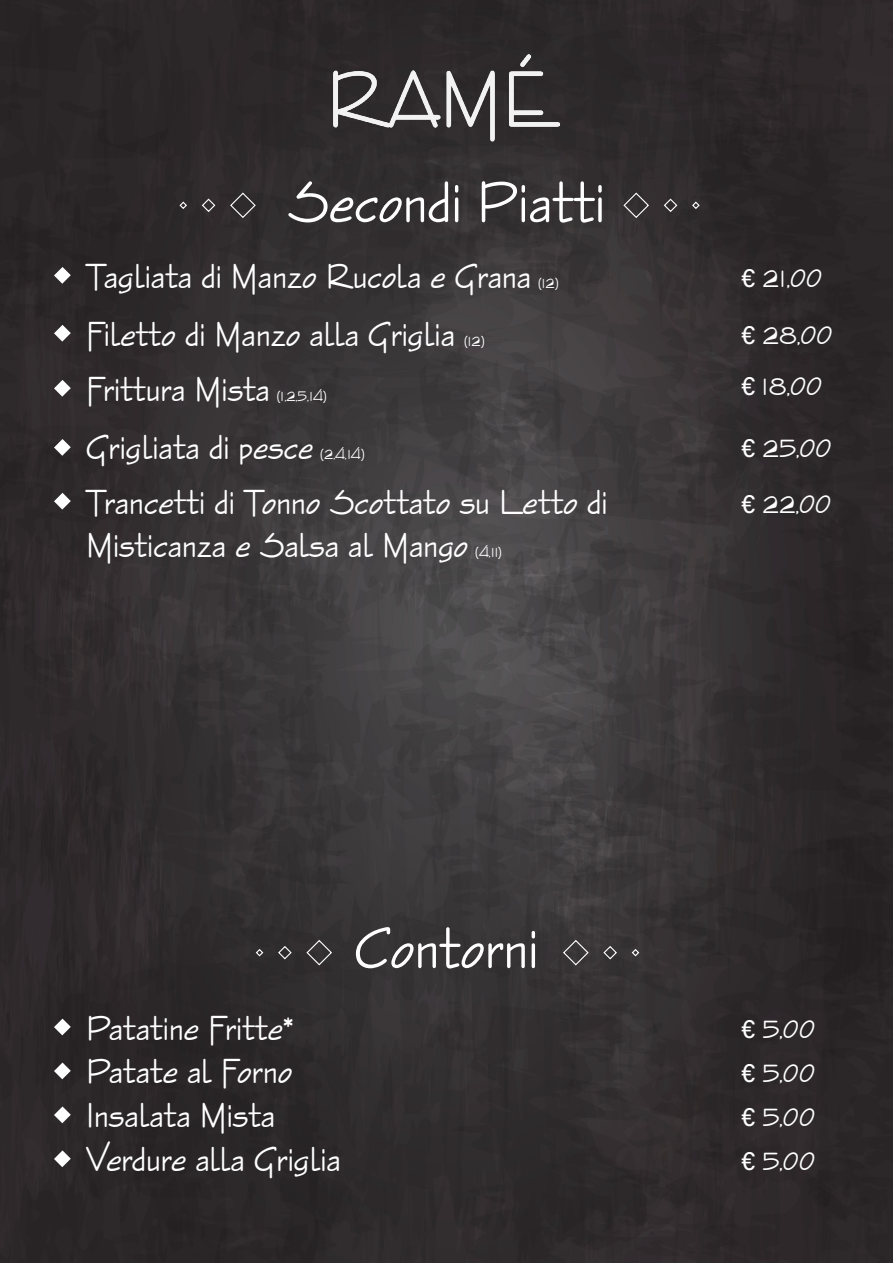
<style>
.page{position:relative;width:893px;height:1263px;background:#fff}
.page>*{position:absolute;margin:0;border:0;box-sizing:border-box;transform-origin:0 0}
.t1{font:60px "Enviro";color:#fff}
.t2{font:36px/43.2px "Enviro";color:#fff}
.t3{font:27px "Enviro";color:#fff}
.t4{font:15px "Enviro";letter-spacing:.04em;color:#fff}
.s1{font-family:"Acumin Variable Concept"}
</style>
<div class="page">
<img style="left:0;top:0;width:893px;height:1263px">
<img style="left:333px;top:54px;width:226px;height:105px">
<svg style="left:54px;top:267px;width:17px;height:17px"></svg>
<svg style="left:54px;top:325px;width:17px;height:17px"></svg>
<svg style="left:54px;top:380px;width:17px;height:17px"></svg>
<svg style="left:54px;top:439px;width:17px;height:17px"></svg>
<svg style="left:54px;top:493px;width:17px;height:17px"></svg>
<svg style="left:54px;top:1018px;width:17px;height:17px"></svg>
<svg style="left:54px;top:1062px;width:17px;height:17px"></svg>
<svg style="left:54px;top:1106px;width:17px;height:17px"></svg>
<svg style="left:54px;top:1150px;width:17px;height:17px"></svg>
<svg style="left:229px;top:192px;width:28px;height:27px"></svg>
<svg style="left:201px;top:198px;width:15px;height:15px"></svg>
<svg style="left:179px;top:201px;width:9px;height:9px"></svg>
<svg style="left:623px;top:192px;width:27px;height:27px"></svg>
<svg style="left:663px;top:198px;width:15px;height:15px"></svg>
<svg style="left:691px;top:201px;width:9px;height:9px"></svg>
<svg style="left:306px;top:939px;width:27px;height:27px"></svg>
<svg style="left:277px;top:945px;width:15px;height:15px"></svg>
<svg style="left:255px;top:948px;width:9px;height:9px"></svg>
<svg style="left:562px;top:939px;width:27px;height:27px"></svg>
<svg style="left:603px;top:945px;width:15px;height:15px"></svg>
<svg style="left:631px;top:948px;width:9px;height:9px"></svg>
<p class="t1" style="left:288px;top:170px;width:319px">Secondi Piatti</p>
<p class="t2" style="left:86px;top:255px;width:447px">Tagliata di Manzo Rucola e Grana</p>
<p class="t4" style="left:538px;top:275px;width:22px">(12)</p>
<p class="t3" style="left:741px;top:264px;width:83px"><span class="s1">€</span> 21,00</p>
<p class="t2" style="left:86px;top:313px;width:371px">Filetto di Manzo alla Griglia</p>
<p class="t4" style="left:464px;top:333px;width:22px">(12)</p>
<p class="t3" style="left:741px;top:320px;width:93px"><span class="s1">€</span> 28,00</p>
<p class="t2" style="left:86px;top:368px;width:185px">Frittura Mista</p>
<p class="t4" style="left:277px;top:388px;width:51px">(1,2,5,14)</p>
<p class="t3" style="left:741px;top:372px;width:82px"><span class="s1">€</span> 18,00</p>
<p class="t2" style="left:86px;top:426px;width:229px">Grigliata di pesce</p>
<p class="t4" style="left:320px;top:446px;width:46px">(2,4,14)</p>
<p class="t3" style="left:741px;top:433px;width:92px"><span class="s1">€</span> 25,00</p>
<p class="t2" style="left:86px;top:481px;width:523px">Trancetti di Tonno Scottato su Letto di<br>Misticanza e Salsa al Mango</p>
<p class="t3" style="left:741px;top:490px;width:91px"><span class="s1">€</span> 22,00</p>
<p class="t4" style="left:475px;top:544px;width:28px">(4,11)</p>
<p class="t1" style="left:355px;top:915px;width:185px">Contorni</p>
<p class="t2" style="left:86px;top:1007px;width:209px">Patatine Fritte*</p>
<p class="t3" style="left:741px;top:1014px;width:75px"><span class="s1">€</span> 5,00</p>
<p class="t2" style="left:86px;top:1051px;width:208px">Patate al Forno</p>
<p class="t2" style="left:86px;top:1095px;width:191px">Insalata Mista</p>
<p class="t2" style="left:86px;top:1138px;width:256px">Verdure alla Griglia</p>
<p class="t3" style="left:741px;top:1058px;width:75px"><span class="s1">€</span> 5,00</p>
<p class="t3" style="left:741px;top:1102px;width:75px"><span class="s1">€</span> 5,00</p>
<p class="t3" style="left:741px;top:1146px;width:75px"><span class="s1">€</span> 5,00</p>
</div>
